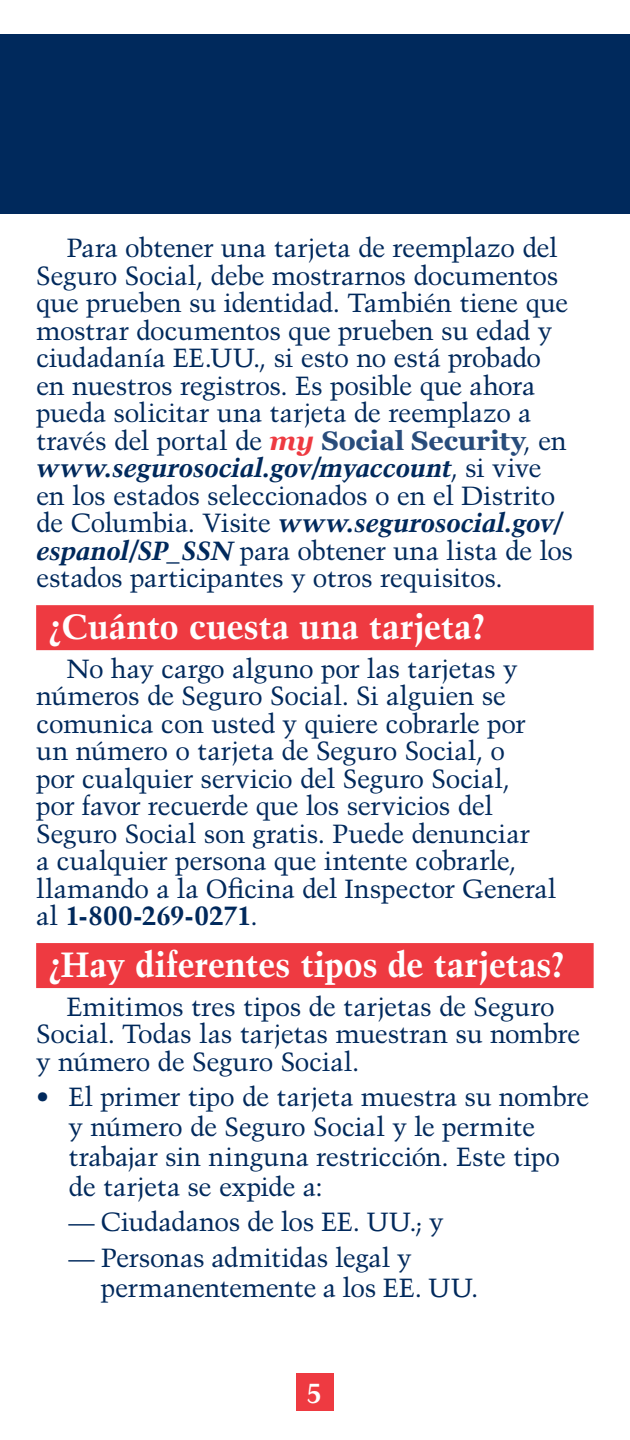
<style>
.page{position:relative;width:630px;height:1440px;background:#fff}
.page>*{position:absolute;margin:0;border:0;box-sizing:border-box;transform-origin:0 0}
.Header1_1line{font:700 35px "Trump Mediaeval";letter-spacing:-.01em;color:#fff}
.t1{font:700 27.5px "Trump Mediaeval";color:#fff}
.paragraph_format{font:26.25px/27.5px "Trump Mediaeval";letter-spacing:-.015em;color:#00295c}
.s1{font-family:"Georgia";font-weight:700;font-style:italic;font-size:27px;color:#ee3a41}
.s2{font-family:"Georgia";font-weight:700;font-size:27px;color:#284c7b}
.s3{font-weight:700;font-style:italic}
.s4{font-weight:700}
</style>
<div class="page">
<div style="left:0;top:34px;width:630px;height:180px;background:#00295c"></div>
<div style="left:36px;top:605px;width:558px;height:45px;background:#ee3a41"></div>
<div style="left:36px;top:943px;width:558px;height:45px;background:#ee3a41"></div>
<div style="left:296px;top:1373px;width:38px;height:38px;background:#ee3a41"></div>
<p class="paragraph_format" style="left:36px;top:234px;width:539px;text-indent:30px">Para obtener una tarjeta de reemplazo del Seguro Social, debe mostrarnos documentos que prueben su identidad. También tiene que mostrar documentos que prueben su edad y ciudadanía EE.UU., si esto no está probado en nuestros registros. Es posible que ahora pueda solicitar una tarjeta de reemplazo a través del portal de <span class="s1">my</span> <span class="s2">Social Security</span>, en <span class="s3">www.segurosocial.gov/myaccount</span>, si vive en los estados seleccionados o en el Distrito de Columbia. Visite <span class="s3">www.segurosocial.gov/ espanol/SP_SSN</span> para obtener una lista de los estados participantes y otros requisitos.</p>
<h1 class="Header1_1line" style="left:47px;top:605px;width:440px">¿Cuánto cuesta una tarjeta?</h1>
<p class="paragraph_format" style="left:36px;top:654px;width:522px;text-indent:30px">No hay cargo alguno por las tarjetas y números de Seguro Social. Si alguien se comunica con usted y quiere cobrarle por un número o tarjeta de Seguro Social, o<br>por cualquier servicio del Seguro Social,<br>por favor recuerde que los servicios del Seguro Social son gratis. Puede denunciar<br>a cualquier persona que intente cobrarle, llamando a la Oficina del Inspector General al <span class="s4">1-800-269-0271</span>.</p>
<h1 class="Header1_1line" style="left:47px;top:943px;width:520px">¿Hay diferentes tipos de tarjetas?</h1>
<p class="paragraph_format" style="left:36px;top:992px;width:546px;text-indent:30px">Emitimos tres tipos de tarjetas de Seguro<br>Social. Todas las tarjetas muestran su nombre y número de Seguro Social.</p>
<p class="paragraph_format" style="left:69px;top:1081px;width:522px;line-height:30px;text-indent:-32px">• El primer tipo de tarjeta muestra su nombre y número de Seguro Social y le permite trabajar sin ninguna restricción. Este tipo de tarjeta se expide a:</p>
<p class="paragraph_format" style="left:69px;top:1208px;width:377px">— Ciudadanos de los EE. UU.; y</p>
<p class="paragraph_format" style="left:101px;top:1242px;width:379px;line-height:30px;text-indent:-32px">— Personas admitidas legal y permanentemente a los EE. UU.</p>
<p class="t1" style="left:307px;top:1376px;width:17px">5</p>
</div>
